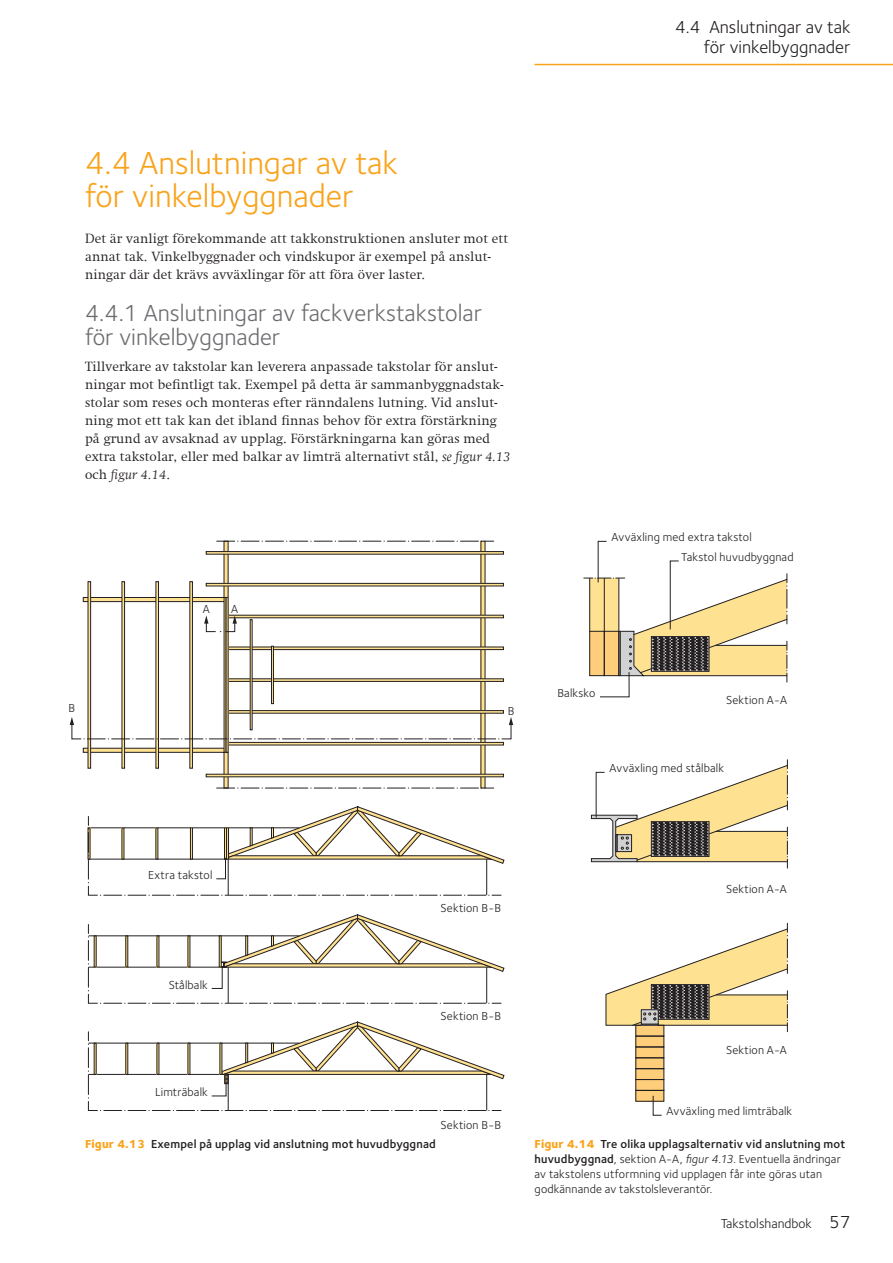
<style>
.page{position:relative;width:893px;height:1263px;background:#fff}
.page>*{position:absolute;margin:0;border:0;box-sizing:border-box;transform-origin:0 0}
.t1{font:33px/33px "Foundry Sterling";color:#f9a31b}
.t2{font:24px/24px "Foundry Sterling";color:#6c6d70}
.t3{font:18px/19.5px "Foundry Sterling";color:#231f20;text-align:right}
.t4{font:300 13.5px/18px "Swift Com";letter-spacing:.01em;color:#231f20}
.t5{font:13.5px "Foundry Sterling";color:#231f20}
.t6{font:12px/15px "Foundry Sterling";letter-spacing:.015em;color:#231f20}
.t7{font:600 12px "Foundry Sterling";letter-spacing:.015em;color:#231f20}
.s1{font-style:italic}
.s2{font-weight:800;color:#f9a31b}
.s3{font-weight:600}
.s4{font-size:18px}
</style>
<div class="page">
<hr style="left:535px;top:64px;width:358px;height:1px;background:#f9a31b">
<div style="left:206px;top:551px;width:298px;height:3px;border:1px solid #231f20"></div>
<div style="left:206px;top:583px;width:298px;height:3px;border:1px solid #231f20"></div>
<div style="left:227px;top:647px;width:277px;height:3px;border:1px solid #231f20"></div>
<div style="left:227px;top:679px;width:277px;height:3px;border:1px solid #231f20"></div>
<div style="left:227px;top:710px;width:277px;height:3px;border:1px solid #231f20"></div>
<div style="left:227px;top:742px;width:277px;height:3px;border:1px solid #231f20"></div>
<div style="left:190px;top:581px;width:3px;height:187px;border:1px solid #231f20"></div>
<div style="left:271px;top:646px;width:3px;height:58px;border:1px solid #231f20"></div>
<div style="left:156px;top:581px;width:3px;height:187px;border:1px solid #231f20"></div>
<div style="left:122px;top:581px;width:3px;height:187px;border:1px solid #231f20"></div>
<div style="left:88px;top:581px;width:3px;height:187px;border:1px solid #231f20"></div>
<svg style="left:70px;top:717px;width:443px;height:23px"></svg>
<svg style="left:204px;top:615px;width:33px;height:17px"></svg>
<svg style="left:83px;top:748px;width:411px;height:41px"></svg>
<svg style="left:83px;top:541px;width:411px;height:61px"></svg>
<svg style="left:88px;top:806px;width:416px;height:90px"></svg>
<svg style="left:88px;top:914px;width:416px;height:90px"></svg>
<svg style="left:88px;top:1021px;width:416px;height:90px"></svg>
<div style="left:636px;top:1025px;width:28px;height:76px;background:#fece7a"></div>
<div style="left:636px;top:1036px;width:28px;height:11px;border:1px solid #231f20"></div>
<div style="left:636px;top:1047px;width:28px;height:11px;border:1px solid #231f20"></div>
<div style="left:636px;top:1068px;width:28px;height:12px;border:1px solid #231f20"></div>
<div style="left:636px;top:1079px;width:28px;height:11px;border:1px solid #231f20"></div>
<div style="left:636px;top:1090px;width:28px;height:11px;border:1px solid #231f20"></div>
<svg style="left:653px;top:1095px;width:9px;height:20px"></svg>
<svg style="left:584px;top:541px;width:204px;height:156px"></svg>
<svg style="left:591px;top:760px;width:197px;height:108px"></svg>
<svg style="left:606px;top:923px;width:182px;height:109px"></svg>
<h1 class="t1" style="left:85px;top:146px;width:314px">4.4 Anslutningar av tak för vinkelbyggnader</h1>
<p class="t4" style="left:85px;top:230px;width:424px">Det är vanligt förekommande att takkonstruktionen ansluter mot ett annat tak. Vinkelbyggnader och vindskupor är exempel på anslut&shy;ningar där det krävs avväxlingar för att föra över laster.</p>
<h2 class="t2" style="left:85px;top:300px;width:399px">4.4.1 Anslutningar av fackverkstakstolar för vinkelbyggnader</h2>
<p class="t4" style="left:85px;top:357px;width:427px">Tillverkare av takstolar kan leverera anpassade takstolar för anslut&shy;ningar mot befintligt tak. Exempel på detta är sammanbyggnadstak&shy;stolar som reses och monteras efter ränndalens lutning. Vid anslut&shy;ning mot ett tak kan det ibland finnas behov för extra förstärkning på grund av avsaknad av upplag. Förstärkningarna kan göras med extra takstolar, eller med balkar av limträ alternativt stål, <span class="s1">se figur 4.13 </span>och <span class="s1">figur 4.14</span>.</p>
<p class="t6" style="left:203px;top:601px;width:8px">A</p>
<p class="t6" style="left:231px;top:601px;width:8px">A</p>
<p class="t6" style="left:68px;top:700px;width:8px">B</p>
<p class="t6" style="left:508px;top:703px;width:8px">B</p>
<h3 class="t3" style="left:675px;top:17px;width:177px">4.4 Anslutningar av tak för vinkelbyggnader</h3>
<p class="t6" style="left:612px;top:529px;width:142px">Avväxling med extra takstol</p>
<p class="t6" style="left:681px;top:549px;width:114px">Takstol huvudbyggnad</p>
<p class="t6" style="left:557px;top:685px;width:39px">Balksko</p>
<p class="t6" style="left:726px;top:692px;width:62px">Sektion A-A</p>
<p class="t6" style="left:610px;top:760px;width:116px">Avväxling med stålbalk</p>
<p class="t6" style="left:148px;top:867px;width:66px">Extra takstol</p>
<p class="t6" style="left:169px;top:977px;width:41px">Stålbalk</p>
<p class="t6" style="left:155px;top:1084px;width:54px">Limträbalk</p>
<p class="t6" style="left:441px;top:900px;width:62px">Sektion B-B</p>
<p class="t6" style="left:441px;top:1008px;width:62px">Sektion B-B</p>
<p class="t6" style="left:441px;top:1117px;width:62px">Sektion B-B</p>
<p class="t7" style="left:85px;top:1135px;width:352px"><span class="s2">Figur 4.13</span> Exempel på upplag vid anslutning mot huvudbyggnad</p>
<p class="t6" style="left:726px;top:881px;width:62px">Sektion A-A</p>
<p class="t6" style="left:726px;top:1042px;width:62px">Sektion A-A</p>
<p class="t6" style="left:667px;top:1103px;width:127px">Avväxling med limträbalk</p>
<p class="t6" style="left:535px;top:1136px;width:312px"><span class="s2">Figur 4.14</span> <span class="s3">Tre olika upplagsalternativ vid anslutning mot huvudbyggnad</span>, sektion A-A, <span class="s1">figur 4.13</span>. Eventuella ändringar av takstolens utformning vid upplagen får inte göras utan godkännande av takstolsleverantör.</p>
<p class="t5" style="left:721px;top:1214px;width:131px">Takstolshandbok <span class="s4">57</span></p>
</div>
